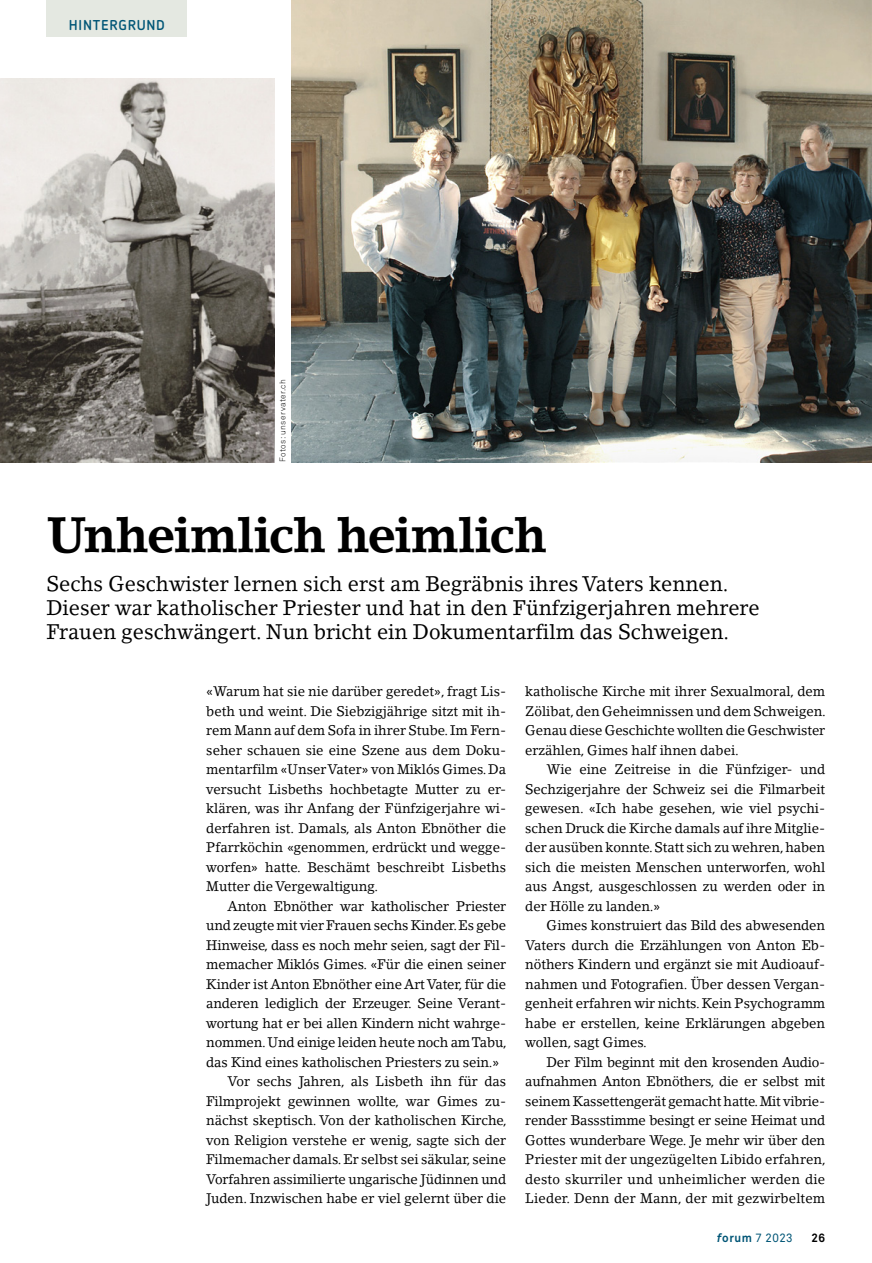
<style>
.page{position:relative;width:872px;height:1263px;background:#fff}
.page>*{position:absolute;margin:0;border:0;box-sizing:border-box;transform-origin:0 0}
._01_Titel_mittlere_G{font:700 49.5px "Lino Letter";letter-spacing:-.02em;color:#000}
._03_Lead__14_pt{font:21px/24px "Lino Letter";color:#000;scale:.96 1}
._00_Rubriktitel__9_p{font:700 14.25px "Netto OT";letter-spacing:.05em;color:#005576}
._04_Grundtext_mit_Ei{font:13.8px/19.5px "Lino Letter";letter-spacing:-.005em;color:#000;text-align:justify;scale:.96 1}
._04_Grundtext_ohne_E{font:13.8px/19.5px "Lino Letter";color:#000;scale:.96 1}
.t1{font:12px "Akkurat Pro";color:#005576;scale:.96 1}
.t2{font:700 12px "Akkurat Pro";color:#000;scale:.96 1}
._11_Bildnachweis__5{font:8.25px "Akkurat Light Pro";letter-spacing:.05em;color:#000}
.s1{font-weight:700;font-style:italic}
.s2{font-weight:700}
</style>
<div class="page">
<img style="left:291px;top:0;width:581px;height:462px">
<div style="left:47px;top:0;width:140px;height:36px;background:#e4e8e1"></div>
<img style="left:0;top:79px;width:274px;height:383px">
<p class="_00_Rubriktitel__9_p" style="left:69px;top:16px;width:97px">HINTERGRUND</p>
<p class="_11_Bildnachweis__5" style="left:278px;top:462px;width:84px;rotate:-90deg">Fotos: unservater.ch</p>
<p class="_01_Titel_mittlere_G" style="left:46px;top:505px;width:502px">Unheimlich heimlich</p>
<p class="_03_Lead__14_pt" style="left:46px;top:571px;width:744px">Sechs Geschwister lernen sich erst am Begräbnis ihres Vaters kennen.<br>Dieser war katholischer Priester und hat in den Fünfzigerjahren mehrere<br>Frauen geschwängert. Nun bricht ein Dokumentarfilm das Schweigen.</p>
<p class="_04_Grundtext_ohne_E" style="left:206px;top:682px;width:314px">«Warum hat sie nie darüber geredet», fragt Lis&shy;beth und weint. Die Siebzigjährige sitzt mit ih&shy;rem Mann auf dem Sofa in ihrer Stube. Im Fern&shy;seher schauen sie eine Szene aus dem Doku&shy;mentarfilm «Unser Vater» von Miklós Gimes. Da versucht Lisbeths hochbetagte Mutter zu er&shy;klären, was ihr Anfang der Fünfzigerjahre wi&shy;derfahren ist. Damals, als Anton Ebnöther die Pfarrköchin «genommen, erdrückt und wegge&shy;worfen» hatte. Beschämt beschreibt Lisbeths Mutter die Vergewaltigung.</p>
<p class="_04_Grundtext_mit_Ei" style="left:206px;top:896px;width:315px;text-indent:21px">Anton Ebnöther war katholischer Priester und zeugte mit vier Frauen sechs Kinder. Es gebe Hinweise, dass es noch mehr seien, sagt der Fil&shy;memacher Miklós Gimes. «Für die einen seiner Kinder ist Anton Ebnöther eine Art Vater, für die anderen lediglich der Erzeuger. Seine Verant&shy;wortung hat er bei allen Kindern nicht wahrge&shy;nommen. Und einige leiden heute noch am Tabu, das Kind eines katholischen Priesters zu sein.»</p>
<p class="_04_Grundtext_mit_Ei" style="left:206px;top:1072px;width:315px;text-indent:21px">Vor sechs Jahren, als Lisbeth ihn für das Filmprojekt gewinnen wollte, war Gimes zu&shy;nächst skeptisch. Von der katholischen Kirche, von Religion verstehe er wenig, sagte sich der Filmemacher damals. Er selbst sei säkular, seine Vorfahren assimilierte ungarische Jüdinnen und Juden. Inzwischen habe er viel gelernt über die</p>
<p class="_04_Grundtext_mit_Ei" style="left:525px;top:682px;width:315px">katholische Kirche mit ihrer Sexualmoral, dem Zölibat, den Geheimnissen und dem Schweigen.<br>Genau diese Geschichte wollten die Geschwister erzählen, Gimes half ihnen dabei.</p>
<p class="_04_Grundtext_mit_Ei" style="left:525px;top:760px;width:314px;text-indent:21px">Wie eine Zeitreise in die Fünfziger- und Sechzigerjahre der Schweiz sei die Filmarbeit gewesen. «Ich habe gesehen, wie viel psychi&shy;schen Druck die Kirche damals auf ihre Mitglie&shy;der ausüben konnte. Statt sich zu wehren, haben sich die meisten Menschen unterworfen, wohl aus Angst, ausgeschlossen zu werden oder in der Hölle zu landen.»</p>
<p class="_04_Grundtext_mit_Ei" style="left:525px;top:916px;width:314px;text-indent:21px">Gimes konstruiert das Bild des abwesenden Vaters durch die Erzählungen von Anton Eb&shy;nöthers Kindern und ergänzt sie mit Audioauf&shy;nahmen und Fotografien. Über dessen Vergan&shy;genheit erfahren wir nichts. Kein Psychogramm habe er erstellen, keine Erklärungen abgeben wollen, sagt Gimes.</p>
<p class="_04_Grundtext_mit_Ei" style="left:525px;top:1052px;width:315px;text-indent:21px">Der Film beginnt mit den krosenden Audio&shy;aufnahmen Anton Ebnöthers, die er selbst mit seinem Kassettengerät gemacht hatte. Mit vibrie&shy;render Bassstimme besingt er seine Heimat und Gottes wunderbare Wege. Je mehr wir über den Priester mit der ungezügelten Libido erfahren, desto skurriler und unheimlicher werden die Lieder. Denn der Mann, der mit gezwirbeltem</p>
<p class="t1" style="left:717px;top:1231px;width:80px"><span class="s1">f</span><span class="s2">orum</span> 7 2023</p>
<p class="t2" style="left:811px;top:1231px;width:16px">26</p>
</div>
